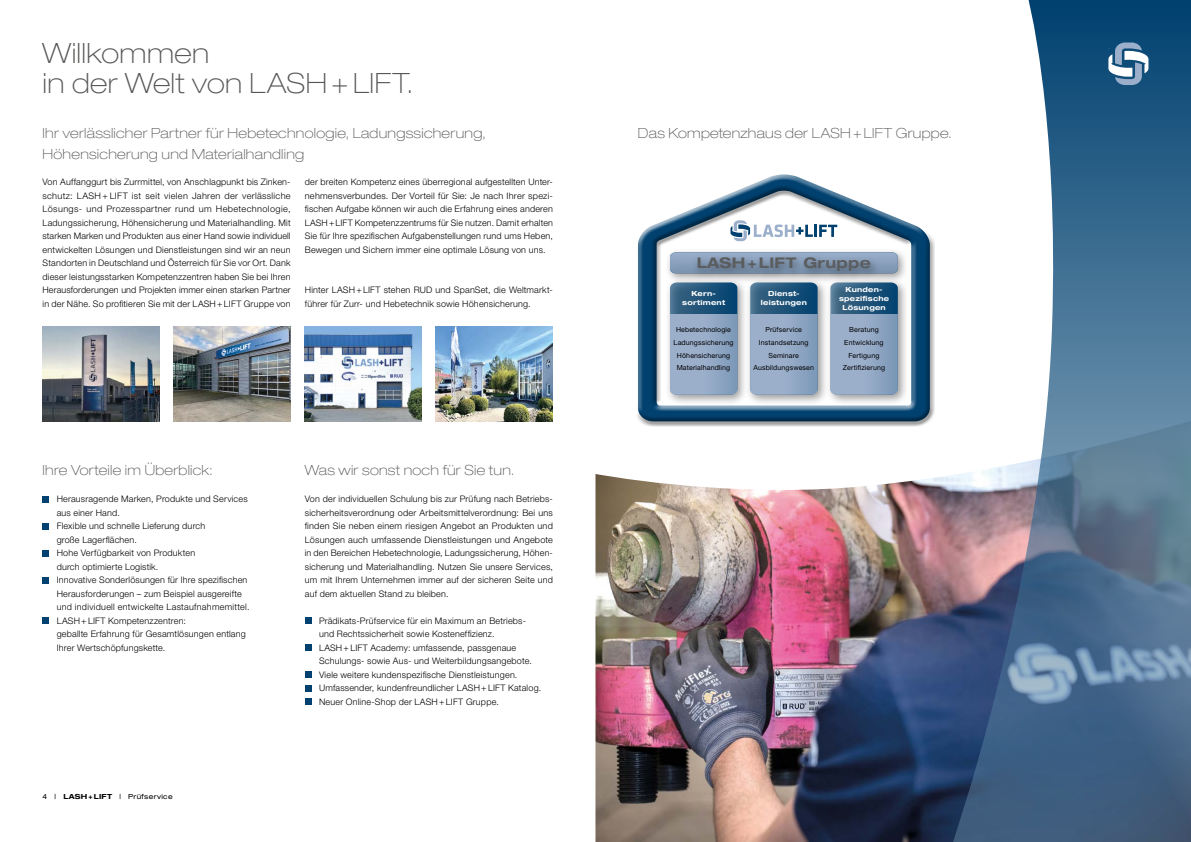
<style>
.page{position:relative;width:1191px;height:842px;background:#fff}
.page>*{position:absolute;margin:0;border:0;box-sizing:border-box;transform-origin:0 0}
.t1{font:100 expanded 28px/30.8px "Helvetica Neue LT Pro";letter-spacing:.015em;color:#575756}
.t2{font:700 expanded 14.6px "Helvetica Neue LT Pro";letter-spacing:.02em;color:#575756}
.t3{font:100 expanded 14px "Helvetica Neue LT Pro";letter-spacing:.02em;color:#575756}
.t4{font:300 9px/13.5px "Helvetica Neue LT Pro";letter-spacing:.02em;color:#000}
.t5{font:7px/12.9px "Helvetica Neue LT Pro";letter-spacing:.02em;color:#000;text-align:center}
.t6{font:700 expanded 7px/8.8px "Helvetica Neue LT Pro";letter-spacing:.035em;color:#fff;text-align:center}
.t7{font:expanded 7px "Helvetica Neue LT Pro";letter-spacing:.045em;color:#000}
.s1{font-weight:700}
</style>
<div class="page">
<img style="left:174px;top:327px;width:117px;height:94px">
<img style="left:436px;top:327px;width:117px;height:94px">
<img style="left:305px;top:327px;width:117px;height:94px">
<div style="left:635px;top:185px;width:300px;height:242px;background:#000;opacity:.37"></div>
<div style="left:665px;top:277px;width:83px;height:129px;background:#000;opacity:.4"></div>
<svg style="left:670px;top:284px;width:67px;height:111px;background:#7492b1"></svg>
<div style="left:745px;top:277px;width:83px;height:129px;background:#000;opacity:.4"></div>
<svg style="left:750px;top:284px;width:67px;height:111px;background:#7492b1"></svg>
<div style="left:825px;top:277px;width:83px;height:129px;background:#000;opacity:.4"></div>
<svg style="left:830px;top:284px;width:67px;height:111px;background:#7593b2"></svg>
<div style="left:665px;top:247px;width:244px;height:37px;background:#000;opacity:.4"></div>
<svg style="left:670px;top:252px;width:227px;height:21px"></svg>
<div style="left:692px;top:253px;width:189px;height:29px;background:#000;opacity:.4"></div>
<svg style="left:730px;top:220px;width:107px;height:21px"></svg>
<img style="left:43px;top:327px;width:116px;height:94px">
<img style="left:595px;top:421px;width:355px;height:421px">
<svg style="left:950px;top:0;width:241px;height:842px"></svg>
<svg style="left:43px;top:496px;width:6px;height:6px"></svg>
<svg style="left:43px;top:523px;width:6px;height:6px"></svg>
<svg style="left:43px;top:550px;width:6px;height:6px"></svg>
<svg style="left:43px;top:577px;width:6px;height:6px"></svg>
<div style="left:43px;top:617px;width:6px;height:7px;background:#004170"></div>
<div style="left:305px;top:617px;width:6px;height:7px;background:#004170"></div>
<div style="left:305px;top:644px;width:6px;height:7px;background:#004170"></div>
<div style="left:305px;top:671px;width:6px;height:7px;background:#004170"></div>
<svg style="left:305px;top:685px;width:6px;height:6px"></svg>
<div style="left:305px;top:698px;width:6px;height:7px;background:#004170"></div>
<svg style="left:1108px;top:43px;width:40px;height:42px"></svg>
<h1 class="t1" style="left:43px;top:37px;width:372px">Willkommen<br>in der Welt von LASH + LIFT.</h1>
<h3 class="t3" style="left:43px;top:124px;width:444px">Ihr verlässlicher Partner für Hebetechnologie, Ladungssicherung,</h3>
<h3 class="t3" style="left:638px;top:124px;width:315px">Das Kompetenzhaus der LASH + LIFT Gruppe.</h3>
<h3 class="t3" style="left:43px;top:145px;width:263px">Höhensicherung und Materialhandling</h3>
<p class="t4" style="left:43px;top:175px;width:250px">Von Auffanggurt bis Zurrmittel, von Anschlagpunkt bis Zinken&shy;schutz: LASH + LIFT ist seit vielen Jahren der verlässliche Lösungs- und Prozesspartner rund um Hebetechnologie, Ladungssicherung, Höhensicherung und Materialhandling. Mit starken Marken und Produkten aus einer Hand sowie individuell entwickelten Lösungen und Dienstleistungen sind wir an neun Standorten in Deutschland und Österreich für Sie vor Ort. Dank dieser leistungsstarken Kompetenzzentren haben Sie bei Ihren Herausforderungen und Projekten immer einen starken Partner in der Nähe. So profitieren Sie mit der LASH +LIFT Gruppe von</p>
<p class="t4" style="left:305px;top:175px;width:250px;text-align:justify">der breiten Kompetenz eines überregional aufgestellten Unter&shy;nehmensverbundes. Der Vorteil für Sie: Je nach Ihrer spezi&shy;fischen Aufgabe können wir auch die Erfahrung eines anderen LASH+LIFT Kompetenzzentrums für Sie nutzen. Damit erhalten Sie für Ihre spezifischen Aufgabenstellungen rund ums Heben, Bewegen und Sichern immer eine optimale Lösung von uns.</p>
<p class="t4" style="left:305px;top:283px;width:250px">Hinter LASH +LIFT stehen RUD und SpanSet, die Weltmarkt&shy;führer für Zurr- und Hebetechnik sowie Höhensicherung.</p>
<h3 class="t3" style="left:43px;top:462px;width:171px">Ihre Vorteile im Überblick:</h3>
<h3 class="t3" style="left:305px;top:462px;width:211px">Was wir sonst noch für Sie tun.</h3>
<p class="t4" style="left:57px;top:492px;width:194px">Herausragende Marken, Produkte und Services aus einer Hand.<br>Flexible und schnelle Lieferung durch<br>große Lagerflächen.<br>Hohe Verfügbarkeit von Produkten<br>durch optimierte Logistik.<br>Innovative Sonderlösungen für Ihre spezifischen Herausforderungen – zum Beispiel ausgereifte und individuell entwickelte Lastaufnahmemittel.<br>LASH +LIFT Kompetenzzentren:<br>geballte Erfahrung für Gesamtlösungen entlang Ihrer Wertschöpfungskette.</p>
<p class="t4" style="left:305px;top:492px;width:250px;text-align:justify">Von der individuellen Schulung bis zur Prüfung nach Betriebs&shy;sicherheitsverordnung oder Arbeitsmittelverordnung: Bei uns finden Sie neben einem riesigen Angebot an Produkten und Lösungen auch umfassende Dienstleistungen und Angebote in den Bereichen Hebetechnologie, Ladungssicherung, Höhen&shy;sicherung und Materialhandling. Nutzen Sie unsere Services, um mit Ihrem Unternehmen immer auf der sicheren Seite und auf dem aktuellen Stand zu bleiben.</p>
<p class="t4" style="left:319px;top:614px;width:224px">Prädikats-Prüfservice für ein Maximum an Betriebs&shy;und Rechtssicherheit sowie Kosteneffizienz.<br>LASH +LIFT Academy: umfassende, passgenaue Schulungs- sowie Aus- und Weiterbildungsangebote.<br>Viele weitere kundenspezifische Dienstleistungen.<br>Umfassender, kundenfreundlicher LASH +LIFT Katalog.<br>Neuer Online-Shop der LASH +LIFT Gruppe.</p>
<p class="t7" style="left:43px;top:792px;width:132px">4 | <span class="s1">LASH + LIFT</span> | Prüfservice</p>
<h2 class="t2" style="left:696px;top:253px;width:176px">LASH + LIFT Gruppe</h2>
<p class="t6" style="left:682px;top:289px;width:44px">Kern&shy;sortiment</p>
<p class="t5" style="left:673px;top:323px;width:61px">Hebetechnologie<br>Ladungssicherung<br>Höhensicherung<br>Materialhandling</p>
<p class="t6" style="left:761px;top:289px;width:48px">Dienst&shy;leistungen</p>
<p class="t5" style="left:753px;top:323px;width:62px">Prüfservice<br>Instandsetzung<br>Seminare<br>Ausbildungswesen</p>
<p class="t6" style="left:839px;top:285px;width:52px">Kunden&shy;spezifische<br>Lösungen</p>
<p class="t5" style="left:842px;top:323px;width:44px">Beratung<br>Entwicklung<br>Fertigung<br>Zertifizierung</p>
</div>
